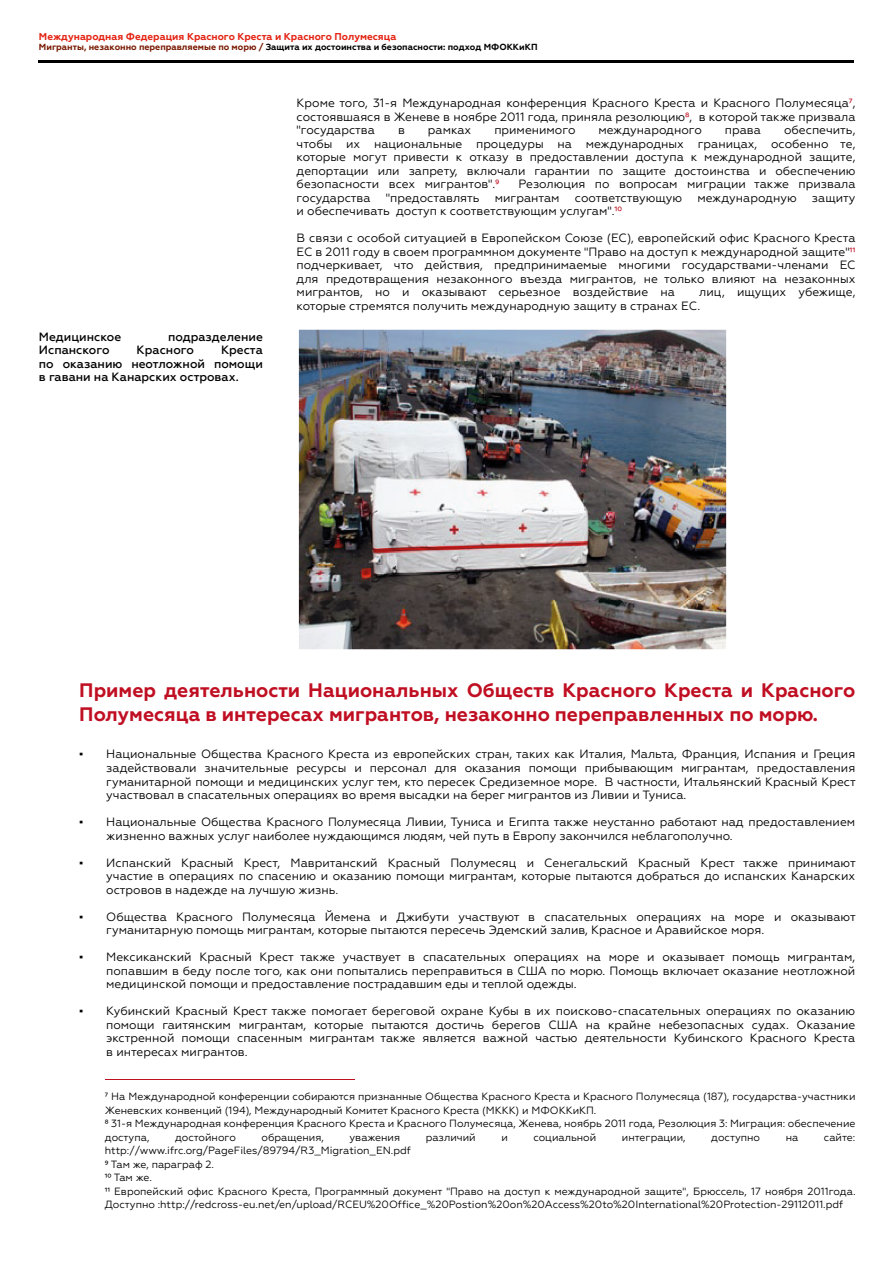
<style>
.page{position:relative;width:893px;height:1263px;background:#fff}
.page>*{position:absolute;margin:0;border:0;box-sizing:border-box;transform-origin:0 0}
.t1{font:700 19.5px/24px "Geometria";color:#c00f22}
.t2{font:12px/13.5px "Geometria";color:#000;text-align:justify}
.t3{font:500 12px/13.5px "Geometria";color:#000;text-align:justify}
.t4{font:10.5px/13.5px "Geometria";color:#000}
.t5{font:700 9.9px "Geometria";color:#e42313}
.t6{font:700 8.85px "Geometria";color:#000}
.s1{color:#781800}
.s2{color:#c00f22}
.s3{font-family:"Times New Roman"}
</style>
<div class="page">
<hr style="left:39px;top:61px;width:815px;height:2px;background:#000">
<hr style="left:105px;top:1079px;width:249px;height:1px;background:#c00f22">
<img style="left:298px;top:329px;width:429px;height:321px">
<p class="t5" style="left:39px;top:30px;width:359px">Международная Федерация Красного Креста и Красного Полумесяца</p>
<p class="t6" style="left:39px;top:42px;width:500px"><span class="s1">Мигранты, незаконно переправляемые по морю /</span> Защита их достоинства и безопасности: подход МФОККиКП</p>
<p class="t2" style="left:297px;top:96px;width:560px">Кроме того, 31-я Международная конференция Красного Креста и Красного Полумесяца<span class="s2">⁷</span>, состоявшаяся в Женеве в ноябре 2011 года, приняла резолюцию<span class="s2">⁸</span>, в которой также призвала "государства</p>
<p class="t2" style="left:297px;top:123px;width:560px;text-indent:487px">обеспечить, чтобы их национальные процедуры на международных границах, особенно те, которые могут привести к отказу в предоставлении доступа к международной защите, депортации или запрету, включали гарантии по защите достоинства и обеспечению безопасности всех мигрантов".<span class="s2">⁹</span></p>
<p class="t2" style="left:398px;top:123px;width:8px">в</p>
<p class="t2" style="left:428px;top:123px;width:45px">рамках</p>
<p class="t2" style="left:494px;top:123px;width:83px">применимого</p>
<p class="t2" style="left:598px;top:123px;width:105px">международного</p>
<p class="t2" style="left:725px;top:123px;width:38px">права</p>
<p class="t2" style="left:519px;top:177px;width:338px">Резолюция по вопросам миграции также призвала</p>
<p class="t3" style="left:39px;top:330px;width:84px">Медицинское</p>
<p class="t3" style="left:168px;top:330px;width:96px">подразделение</p>
<p class="t3" style="left:39px;top:343px;width:72px">Испанского</p>
<p class="t3" style="left:137px;top:343px;width:59px">Красного</p>
<p class="t3" style="left:39px;top:343px;width:225px;text-indent:182px">Креста по оказанию неотложной помощи в гавани на Канарских островах.</p>
<p class="t2" style="left:297px;top:191px;width:76px">государства</p>
<p class="t2" style="left:386px;top:191px;width:95px">"предоставлять</p>
<p class="t2" style="left:495px;top:191px;width:66px">мигрантам</p>
<p class="t2" style="left:575px;top:191px;width:109px">соответствующую</p>
<p class="t2" style="left:697px;top:191px;width:101px">международную</p>
<p class="t2" style="left:812px;top:191px;width:45px">защиту</p>
<p class="t2" style="left:297px;top:204px;width:327px">и обеспечивать доступ к соответствующим услугам".<span class="s2">¹⁰</span></p>
<p class="t2" style="left:297px;top:231px;width:560px">В связи с особой ситуацией в Европейском Союзе (ЕС), европейский офис Красного Креста ЕС в 2011 году в своем программном документе "Право на доступ к международной защите"<span class="s2">¹¹ </span>подчеркивает, что действия, предпринимаемые многими государствами-членами ЕС для предотвращения незаконного въезда мигрантов, не только влияют на незаконных мигрантов, но и оказывают серьезное воздействие на</p>
<p class="t2" style="left:297px;top:285px;width:560px;text-indent:403px">лиц, ищущих убежище, которые стремятся получить международную защиту в странах ЕС.</p>
<h1 class="t1" style="left:79px;top:678px;width:777px">Пример деятельности Национальных Обществ Красного Креста и Красного<br>Полумесяца в интересах мигрантов, незаконно переправленных по морю.</h1>
<p class="t2" style="left:106px;top:747px;width:751px;text-indent:-27px"><span class="s3">▪</span> Национальные Общества Красного Креста из европейских стран, таких как Италия, Мальта, Франция, Испания и Греция задействовали значительные ресурсы и персонал для оказания помощи прибывающим мигрантам, предоставления гуманитарной помощи и медицинских услуг тем, кто пересек Средиземное море. В частности, Итальянский Красный Крест участвовал в спасательных операциях во время высадки на берег мигрантов из Ливии и Туниса.</p>
<p class="t2" style="left:106px;top:815px;width:750px;text-indent:-27px"><span class="s3">▪</span> Национальные Общества Красного Полумесяца Ливии, Туниса и Египта также неустанно работают над предоставлением жизненно важных услуг наиболее нуждающимся людям, чей путь в Европу закончился неблагополучно.</p>
<p class="t2" style="left:106px;top:855px;width:751px;text-indent:-27px"><span class="s3">▪</span> Испанский Красный Крест, Мавританский Красный Полумесяц и Сенегальский Красный Крест также принимают участие в операциях по спасению и оказанию помощи мигрантам, которые пытаются добраться до испанских Канарских островов в надежде на лучшую жизнь.</p>
<p class="t2" style="left:106px;top:909px;width:751px;text-indent:-27px"><span class="s3">▪</span> Общества Красного Полумесяца Йемена и Джибути участвуют в спасательных операциях на море и оказывают гуманитарную помощь мигрантам, которые пытаются пересечь Эдемский залив, Красное и Аравийское моря.</p>
<p class="t2" style="left:106px;top:950px;width:750px;text-indent:-27px"><span class="s3">▪</span> Мексиканский Красный Крест также участвует в спасательных операциях на море и оказывает помощь мигрантам, попавшим в беду после того, как они попытались переправиться в США по морю. Помощь включает оказание неотложной медицинской помощи и предоставление пострадавшим еды и теплой одежды.</p>
<p class="t2" style="left:106px;top:1004px;width:750px;text-indent:-27px"><span class="s3">▪</span> Кубинский Красный Крест также помогает береговой охране Кубы в их поисково-спасательных операциях по оказанию помощи гаитянским мигрантам, которые пытаются достичь берегов США на крайне небезопасных судах. Оказание экстренной помощи спасенным мигрантам также является важной частью деятельности Кубинского Красного Креста в интересах мигрантов.</p>
<p class="t4" style="left:105px;top:1090px;width:752px">⁷ На Международной конференции собираются признанные Общества Красного Креста и Красного Полумесяца (187), государства-участники Женевских конвенций (194), Международный Комитет Красного Креста (МККК) и МФОККиКП.<br>⁸ 31-я Международная конференция Красного Креста и Красного Полумесяца, Женева, ноябрь 2011 года, Резолюция 3: Миграция: обеспечение доступа,</p>
<p class="t4" style="left:175px;top:1130px;width:62px">достойного</p>
<p class="t4" style="left:262px;top:1130px;width:64px">обращения,</p>
<p class="t4" style="left:349px;top:1130px;width:52px">уважения</p>
<p class="t4" style="left:426px;top:1130px;width:52px">различий</p>
<p class="t4" style="left:501px;top:1130px;width:8px">и</p>
<p class="t4" style="left:533px;top:1130px;width:64px">социальной</p>
<p class="t4" style="left:622px;top:1130px;width:65px">интеграции,</p>
<p class="t4" style="left:711px;top:1130px;width:50px">доступно</p>
<p class="t4" style="left:786px;top:1130px;width:14px">на</p>
<p class="t4" style="left:824px;top:1130px;width:33px">сайте:</p>
<p class="t4" style="left:105px;top:1144px;width:752px">http://www.ifrc.org/PageFiles/89794/R3_Migration_EN.pdf<br>⁹ Там же, параграф 2.<br>¹⁰ Там же.<br>¹¹ Европейский офис Красного Креста, Программный документ "Право на доступ к международной защите", Брюссель, 17 ноября 2011года.<br>Доступно :http://redcross-eu.net/en/upload/RCEU%20Office_%20Postion%20on%20Access%20to%20International%20Protection-29112011.pdf</p>
</div>
